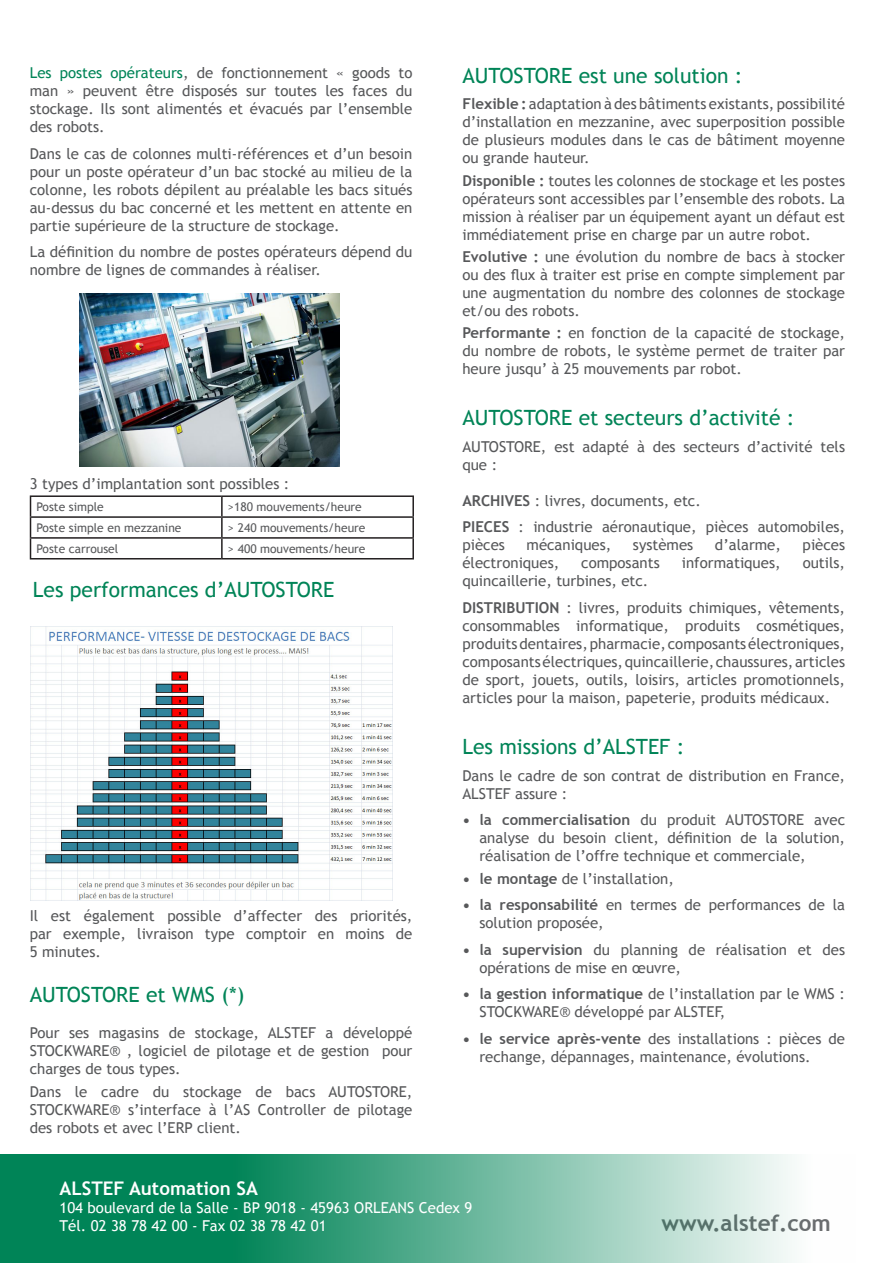
<style>
.page{position:relative;width:893px;height:1263px;background:#fff}
.page>*{position:absolute;margin:0;border:0;box-sizing:border-box;transform-origin:0 0}
.t1{font:700 22.5px "Trebuchet MS";color:#6c6d70}
.P1{font:21px "Trebuchet MS";color:#008457}
.t2{font:700 18.75px "Trebuchet MS";color:#fff}
.P1-2{font:15px/18px "Trebuchet MS";color:#57585a;text-align:justify}
.t3{font:15px/18px "Trebuchet MS";color:#fff}
.P1-3{font:12px "Trebuchet MS";color:#57585a}
.s1{color:#008457}
.s2{font-weight:700}
</style>
<div class="page">
<svg style="left:0;top:1154px;width:792px;height:109px;background:#56ad8f"></svg>
<img style="left:31px;top:626px;width:361px;height:275px">
<img style="left:80px;top:293px;width:259px;height:173px">
<hr style="left:30px;top:495px;width:192px;height:2px;background:#231f20">
<hr style="left:222px;top:495px;width:192px;height:2px;background:#231f20">
<hr style="left:30px;top:516px;width:192px;height:2px;background:#231f20">
<hr style="left:222px;top:516px;width:192px;height:2px;background:#231f20">
<hr style="left:30px;top:537px;width:192px;height:2px;background:#231f20">
<svg style="left:30px;top:497px;width:1px;height:61px"></svg>
<hr style="left:222px;top:537px;width:192px;height:2px;background:#231f20">
<svg style="left:221px;top:497px;width:2px;height:61px"></svg>
<svg style="left:412px;top:497px;width:2px;height:61px"></svg>
<hr style="left:30px;top:558px;width:192px;height:1px;background:#231f20">
<hr style="left:222px;top:558px;width:192px;height:1px;background:#231f20">
<p class="P1-2" style="left:30px;top:64px;width:384px"><span class="s1">Les postes opérateurs</span>, de fonctionnement « goods to man » peuvent être disposés sur toutes les faces du stockage. Ils sont alimentés et évacués par l’ensemble des robots.</p>
<p class="P1-2" style="left:30px;top:145px;width:384px">Dans le cas de colonnes multi-références et d’un besoin pour un poste opérateur d’un bac stocké au milieu de la colonne, les robots dépilent au préalable les bacs situés au-dessus du bac concerné et les mettent en attente en partie supérieure de la structure de stockage.</p>
<p class="P1-2" style="left:30px;top:243px;width:384px">La définition du nombre de postes opérateurs dépend du nombre de lignes de commandes à réaliser.</p>
<p class="P1-2" style="left:30px;top:475px;width:261px">3 types d’implantation sont possibles :</p>
<p class="P1-3" style="left:37px;top:500px;width:69px">Poste simple</p>
<p class="P1-3" style="left:228px;top:500px;width:135px">&gt;180 mouvements/heure</p>
<p class="P1-3" style="left:37px;top:521px;width:146px">Poste simple en mezzanine</p>
<p class="P1-3" style="left:228px;top:521px;width:139px">&gt; 240 mouvements/heure</p>
<p class="P1-3" style="left:37px;top:541px;width:83px">Poste carrousel</p>
<p class="P1-3" style="left:228px;top:541px;width:139px">&gt; 400 mouvements/heure</p>
<p class="P1" style="left:33px;top:577px;width:303px">Les performances d’AUTOSTORE</p>
<p class="P1-2" style="left:30px;top:906px;width:384px">Il est également possible d’affecter des priorités, par exemple, livraison type comptoir en moins de 5 minutes.</p>
<p class="P1" style="left:30px;top:982px;width:216px">AUTOSTORE et WMS (*)</p>
<p class="P1-2" style="left:30px;top:1024px;width:384px">Pour ses magasins de stockage, ALSTEF a développé STOCKWARE® , logiciel de pilotage et de gestion pour charges de tous types.</p>
<p class="P1-2" style="left:30px;top:1082px;width:384px">Dans le cadre du stockage de bacs AUTOSTORE, STOCKWARE® s’interface à l’AS Controller de pilotage des robots et avec l’ERP client.</p>
<p class="P1" style="left:462px;top:63px;width:282px">AUTOSTORE est une solution :</p>
<p class="P1-2" style="left:462px;top:95px;width:384px"><span class="s2">Flexible :</span> adaptation à des bâtiments existants, possibilité d’installation en mezzanine, avec superposition possible de plusieurs modules dans le cas de bâtiment moyenne ou grande hauteur.</p>
<p class="P1-2" style="left:462px;top:171px;width:384px"><span class="s2">Disponible :</span> toutes les colonnes de stockage et les postes opérateurs sont accessibles par l’ensemble des robots. La mission à réaliser par un équipement ayant un défaut est immédiatement prise en charge par un autre robot.</p>
<p class="P1-2" style="left:462px;top:248px;width:384px"><span class="s2">Evolutive :</span> une évolution du nombre de bacs à stocker ou des flux à traiter est prise en compte simplement par une augmentation du nombre des colonnes de stockage et/ou des robots.</p>
<p class="P1-2" style="left:462px;top:324px;width:384px"><span class="s2">Performante :</span> en fonction de la capacité de stockage, du nombre de robots, le système permet de traiter par heure jusqu’ à 25 mouvements par robot.</p>
<p class="P1" style="left:462px;top:405px;width:334px">AUTOSTORE et secteurs d’activité :</p>
<p class="P1-2" style="left:462px;top:438px;width:384px">AUTOSTORE, est adapté à des secteurs d’activité tels que :</p>
<p class="P1-2" style="left:462px;top:492px;width:240px"><span class="s2">ARCHIVES</span> : livres, documents, etc.</p>
<p class="P1-2" style="left:462px;top:518px;width:384px"><span class="s2">PIECES</span> : industrie aéronautique, pièces automobiles, pièces</p>
<p class="P1-2" style="left:527px;top:536px;width:86px">mécaniques,</p>
<p class="P1-2" style="left:633px;top:536px;width:62px">systèmes</p>
<p class="P1-2" style="left:715px;top:536px;width:67px">d’alarme,</p>
<p class="P1-2" style="left:803px;top:536px;width:44px">pièces</p>
<p class="P1-2" style="left:462px;top:554px;width:98px">électroniques,</p>
<p class="P1-2" style="left:581px;top:554px;width:80px">composants</p>
<p class="P1-2" style="left:682px;top:554px;width:100px">informatiques,</p>
<p class="P1-2" style="left:803px;top:554px;width:44px">outils,</p>
<p class="P1-2" style="left:462px;top:572px;width:188px">quincaillerie, turbines, etc.</p>
<p class="P1-2" style="left:462px;top:599px;width:384px"><span class="s2">DISTRIBUTION</span> : livres, produits chimiques, vêtements, consommables informatique, produits cosmétiques, produits dentaires, pharmacie, composants électroniques, composants électriques, quincaillerie, chaussures, articles de sport, jouets, outils, loisirs, articles promotionnels, articles pour la maison, papeterie, produits médicaux.</p>
<p class="P1" style="left:462px;top:735px;width:223px">Les missions d’ALSTEF :</p>
<p class="P1-2" style="left:462px;top:767px;width:384px">Dans le cadre de son contrat de distribution en France,<br>ALSTEF assure :</p>
<p class="P1-2" style="left:479px;top:811px;width:367px;text-indent:-17px"><span class="s2">• la commercialisation</span> du produit AUTOSTORE avec analyse du besoin client, définition de la solution, réalisation de l’offre technique et commerciale,</p>
<p class="P1-2" style="left:462px;top:869px;width:213px"><span class="s2">• le montage</span> de l’installation,</p>
<p class="P1-2" style="left:479px;top:896px;width:367px;text-indent:-17px"><span class="s2">• la responsabilité</span> en termes de performances de la solution proposée,</p>
<p class="P1-2" style="left:479px;top:940px;width:367px;text-indent:-17px"><span class="s2">• la supervision</span> du planning de réalisation et des opérations de mise en œuvre,</p>
<p class="P1-2" style="left:479px;top:985px;width:367px;text-indent:-17px"><span class="s2">• la gestion informatique</span> de l’installation par le WMS :<br>STOCKWARE® développé par ALSTEF,</p>
<p class="P1-2" style="left:479px;top:1030px;width:367px;text-indent:-17px"><span class="s2">• le service après-vente</span> des installations : pièces de rechange, dépannages, maintenance, évolutions.</p>
<p class="t2" style="left:60px;top:1176px;width:200px">ALSTEF Automation SA</p>
<p class="t3" style="left:60px;top:1199px;width:414px">104 boulevard de la Salle - BP 9018 - 45963 ORLEANS Cedex 9<br>Tél. 02 38 78 42 00 - Fax 02 38 78 42 01</p>
<p class="t1" style="left:662px;top:1209px;width:171px">www.alstef.com</p>
</div>
